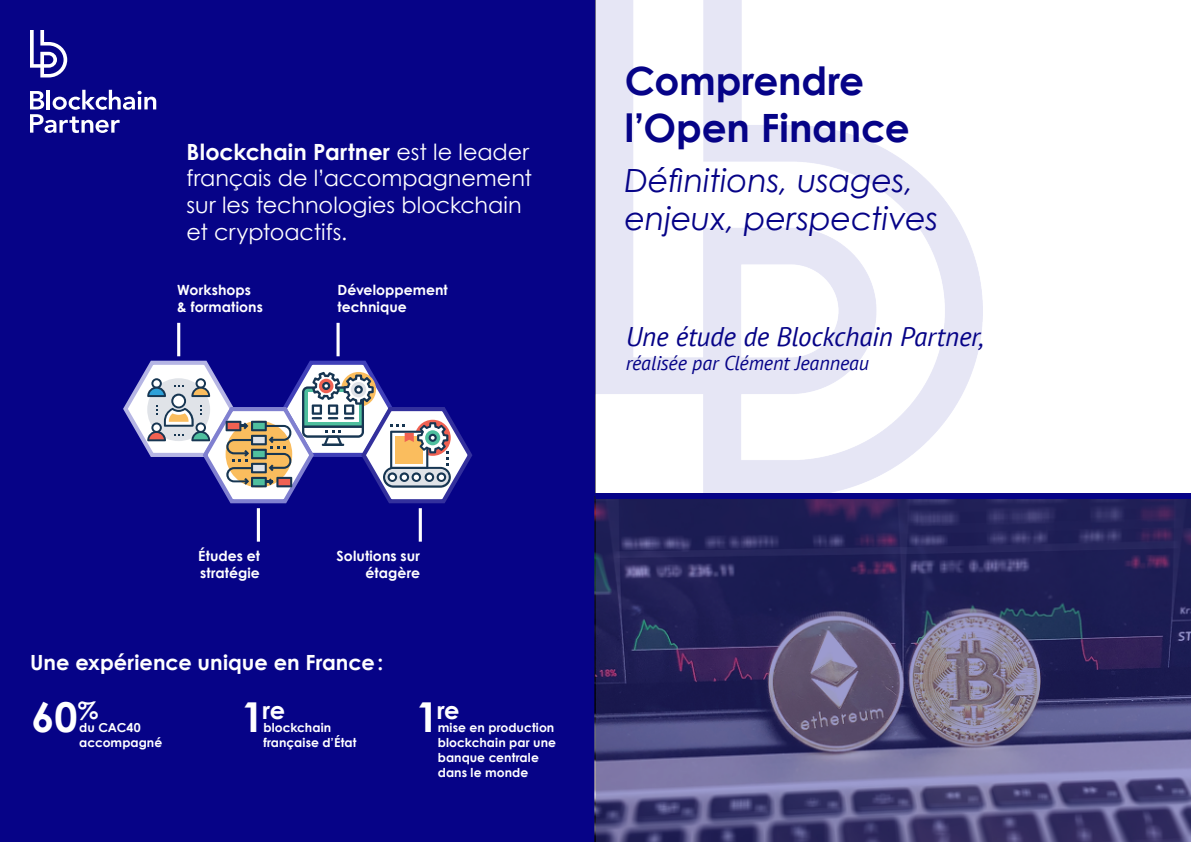
<style>
.page{position:relative;width:1191px;height:842px;background:#fff}
.page>*{position:absolute;margin:0;border:0;box-sizing:border-box;transform-origin:0 0}
.t1{font:700 41.2px "Century Gothic";color:#fff}
.t2{font:700 39px/46.8px "Century Gothic";letter-spacing:-.005em;color:#060387}
.t3{font:italic 700 33px/39.6px "Century Gothic";letter-spacing:-.005em;color:#060387}
.t4{font:italic 32px/38.4px "Century Gothic";letter-spacing:-.005em;color:#060387}
.t5{font:italic 27px "PT Sans";letter-spacing:-.01em;color:#060387}
.t6{font:700 24px "Century Gothic";color:#fff}
.t7{font:22.3px/26.8px "Century Gothic";color:#fff}
.t8{font:700 20.9px "Century Gothic";color:#fff}
.t9{font:italic 20px "PT Sans";letter-spacing:-.005em;color:#060387}
.t10{font:700 14.1px/16.9px "Century Gothic";letter-spacing:.005em;color:#fff}
.t11{font:700 12.4px/14.8px "Century Gothic";letter-spacing:.005em;color:#fff}
.s1{font-weight:700}
.s2{font-size:41.2px}
</style>
<div class="page">
<img style="left:595px;top:499px;width:595px;height:343px">
<img style="left:595px;top:1px;width:387px;height:492px">
<div style="left:595px;top:493px;width:596px;height:6px;background:#060387"></div>
<div style="left:1px;top:1px;width:594px;height:841px;background:#060387"></div>
<hr style="left:177px;top:323px;width:3px;height:33px;background:#fff">
<hr style="left:257px;top:508px;width:3px;height:34px;background:#fff">
<svg style="left:336px;top:323px;width:4px;height:33px"></svg>
<hr style="left:419px;top:508px;width:3px;height:34px;background:#fff">
<svg style="left:123px;top:360px;width:349px;height:144px"></svg>
<div style="left:0;top:0;width:165px;height:145px;background:#060387"></div>
<svg style="left:30px;top:90px;width:126px;height:43px"></svg>
<svg style="left:30px;top:30px;width:37px;height:47px"></svg>
<h3 class="t7" style="left:187px;top:138px;width:347px"><span class="s1">Blockchain Partner</span> est le leader français de l’accompagnement sur les technologies blockchain et cryptoactifs.</h3>
<p class="t10" style="left:177px;top:281px;width:87px">Workshops &amp; formations</p>
<p class="t10" style="left:337px;top:281px;width:112px">Développement technique</p>
<p class="t10" style="left:198px;top:547px;width:63px">Études et stratégie</p>
<p class="t10" style="left:336px;top:547px;width:85px;text-align:right">Solutions sur étagère</p>
<h3 class="t8" style="left:30px;top:646px;width:355px">Une expérience unique en France:</h3>
<h1 class="t1" style="left:32px;top:686px;width:68px">60<sup>%</sup></h1>
<p class="t11" style="left:79px;top:720px;width:85px">du CAC40 accompagné</p>
<h3 class="t6" style="left:241px;top:692px;width:45px"><span class="s2">1</span>re</h3>
<p class="t11" style="left:263px;top:720px;width:95px">blockchain française d’État</p>
<h3 class="t6" style="left:416px;top:692px;width:45px"><span class="s2">1</span>re</h3>
<p class="t11" style="left:438px;top:720px;width:120px">mise en production blockchain par une banque centrale dans le monde</p>
<h2 class="t2" style="left:624px;top:56px;width:286px">Comprendre l’Open Finance</h2>
<h3 class="t3" style="left:624px;top:159px;width:330px">Définitions, usages, enjeux, perspectives</h3>
<h3 class="t4" style="left:624px;top:161px;width:315px">Définitions, usages, enjeux, perspectives</h3>
<h3 class="t5" style="left:626px;top:319px;width:360px">Une étude de Blockchain Partner,</h3>
<h3 class="t9" style="left:626px;top:350px;width:245px">réalisée par Clément Jeanneau</h3>
</div>
